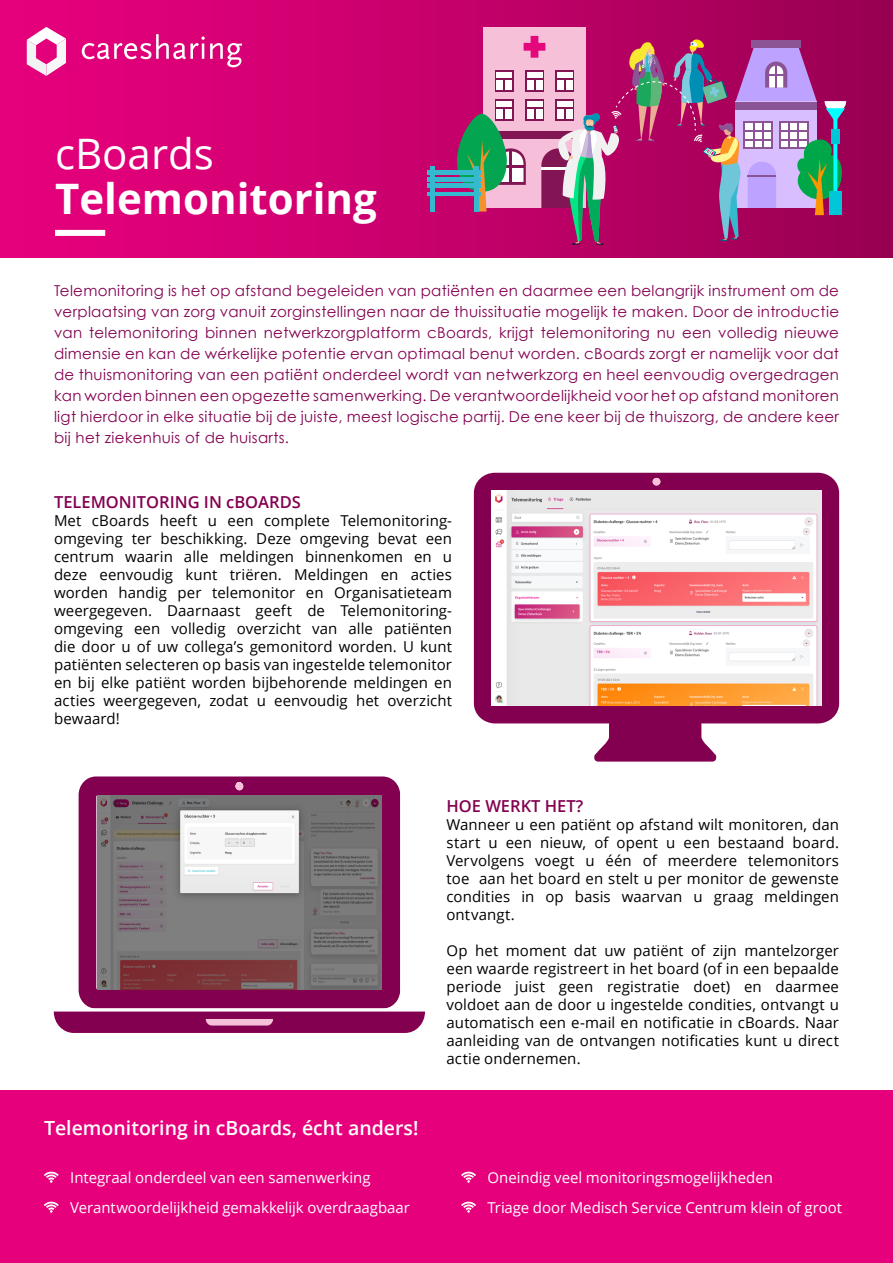
<style>
.page{position:relative;width:893px;height:1263px;background:#fff}
.page>*{position:absolute;margin:0;border:0;box-sizing:border-box;transform-origin:0 0}
.t1{font:700 42px "Open Sans";color:#fff}
.t2{font:42px "Open Sans";color:#fff}
.t3{font:600 19.5px "Open Sans";color:#fff}
.t4{font:600 16.5px "Open Sans";color:#830051}
.t5{font:15px/18px "Open Sans";letter-spacing:.005em;color:#000;text-align:justify}
.t6{font:15px/21px "Century Gothic";letter-spacing:.02em;color:#830051;text-align:justify}
.t7{font:15px/30px "Open Sans";letter-spacing:-.005em;color:#fff}
</style>
<div class="page">
<div style="left:0;top:1091px;width:893px;height:172px;background:#e6007c"></div>
<div style="left:0;top:0;width:893px;height:257px;background:linear-gradient(to right,#ec0080,#9b0053)"></div>
<div style="left:55px;top:230px;width:50px;height:6px;background:#fff"></div>
<svg style="left:54px;top:1011px;width:371px;height:22px;background:#8f1660"></svg>
<div style="left:79px;top:776px;width:321px;height:232px;background:#830051"></div>
<div style="left:235px;top:782px;width:8px;height:8px;background:#f8c1d9;border-radius:50%"></div>
<div style="left:483px;top:28px;width:103px;height:32px;background:#f6c0d8"></div>
<div style="left:430px;top:166px;width:5px;height:46px;background:#34b9ce"></div>
<hr style="left:428px;top:192px;width:53px;height:3px;background:#34b9ce">
<hr style="left:428px;top:184px;width:53px;height:4px;background:#34b9ce">
<hr style="left:428px;top:177px;width:53px;height:4px;background:#34b9ce">
<hr style="left:428px;top:171px;width:53px;height:4px;background:#34b9ce">
<svg style="left:457px;top:36px;width:389px;height:209px;background:#ab578d"></svg>
<svg style="left:27px;top:27px;width:39px;height:49px"></svg>
<svg style="left:82px;top:34px;width:160px;height:33px;background:#e32f90"></svg>
<svg style="left:474px;top:473px;width:365px;height:289px;fill:#830051"></svg>
<div style="left:653px;top:478px;width:7px;height:8px;background:#f8c1d9;border-radius:50%"></div>
<img style="left:492px;top:491px;width:329px;height:214px">
<img style="left:97px;top:796px;width:285px;height:193px">
<svg style="left:461px;top:1172px;width:15px;height:11px"></svg>
<svg style="left:461px;top:1201px;width:15px;height:12px"></svg>
<svg style="left:44px;top:1172px;width:15px;height:11px"></svg>
<svg style="left:44px;top:1201px;width:15px;height:12px"></svg>
<h1 class="t2" style="left:55px;top:125px;width:160px">cBoards</h1>
<h1 class="t1" style="left:55px;top:169px;width:323px">Telemonitoring</h1>
<p class="t6" style="left:54px;top:280px;width:787px">Telemonitoring is het op afstand begeleiden van patiënten en daarmee een belangrijk instrument om de verplaatsing van zorg vanuit zorginstellingen naar de thuissituatie mogelijk te maken. Door de introductie van telemonitoring binnen netwerkzorgplatform cBoards, krijgt telemonitoring nu een volledig nieuwe dimensie en kan de wérkelijke potentie ervan optimaal benut worden. cBoards zorgt er namelijk voor dat de thuismonitoring van een patiënt onderdeel wordt van netwerkzorg en heel eenvoudig overgedragen kan worden binnen een opgezette samenwerking. De verantwoordelijkheid voor het op afstand monitoren ligt hierdoor in elke situatie bij de juiste, meest logische partij. De ene keer bij de thuiszorg, de andere keer bij het ziekenhuis of de huisarts.</p>
<p class="t4" style="left:54px;top:491px;width:248px">TELEMONITORING IN cBOARDS</p>
<p class="t5" style="left:54px;top:512px;width:400px">Met cBoards heeft u een complete Telemonitoring&shy;omgeving ter beschikking. Deze omgeving bevat een centrum waarin alle meldingen binnenkomen en u deze eenvoudig kunt triëren. Meldingen en acties worden handig per telemonitor en Organisatieteam weergegeven. Daarnaast geeft de Telemonitoring&shy;omgeving een volledig overzicht van alle patiënten die door u of uw collega’s gemonitord worden. U kunt patiënten selecteren op basis van ingestelde telemonitor en bij elke patiënt worden bijbehorende meldingen en acties weergegeven, zodat u eenvoudig het overzicht bewaard!</p>
<p class="t4" style="left:446px;top:795px;width:138px">HOE WERKT HET?</p>
<p class="t5" style="left:446px;top:815px;width:394px">Wanneer u een patiënt op afstand wilt monitoren, dan start u een nieuw, of opent u een bestaand board.<br>Vervolgens voegt u één of meerdere telemonitors toe aan het board en stelt u per monitor de gewenste condities in op basis waarvan u graag meldingen ontvangt.</p>
<p class="t5" style="left:446px;top:941px;width:394px">Op het moment dat uw patiënt of zijn mantelzorger een waarde registreert in het board (of in een bepaalde periode juist geen registratie doet) en daarmee voldoet aan de door u ingestelde condities, ontvangt u automatisch een e-mail en notificatie in cBoards. Naar aanleiding van de ontvangen notificaties kunt u direct actie ondernemen.</p>
<h2 class="t3" style="left:44px;top:1114px;width:376px">Telemonitoring in cBoards, écht anders!</h2>
<p class="t7" style="left:70px;top:1162px;width:341px">Integraal onderdeel van een samenwerking<br>Verantwoordelijkheid gemakkelijk overdraagbaar</p>
<p class="t7" style="left:488px;top:1162px;width:356px">Oneindig veel monitoringsmogelijkheden<br>Triage door Medisch Service Centrum klein of groot</p>
</div>
